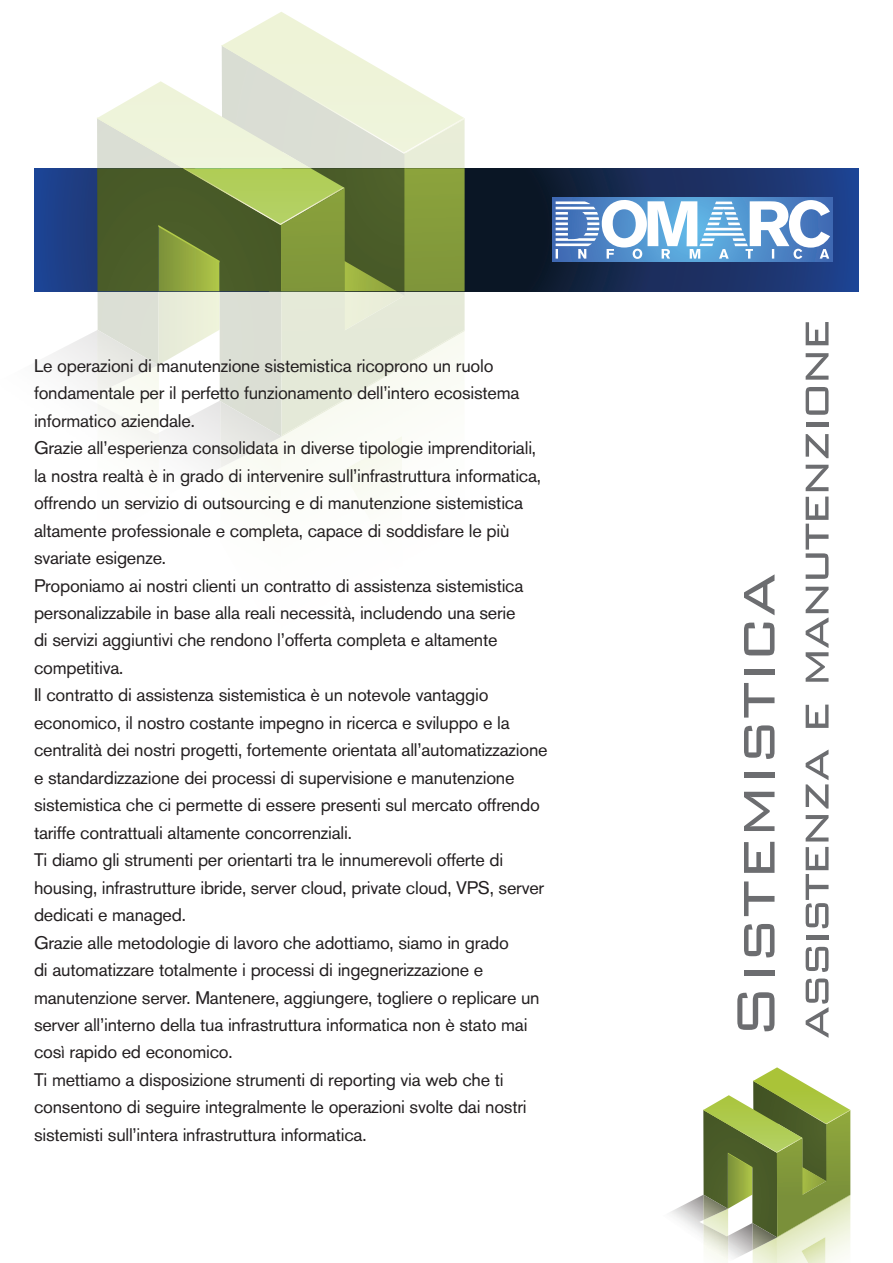
<style>
.page{position:relative;width:893px;height:1263px;background:#fff}
.page>*{position:absolute;margin:0;border:0;box-sizing:border-box;transform-origin:0 0}
.t1{font:300 72px "Bank Gothic";color:#6c6d70}
.t2{font:300 54px "Bank Gothic";letter-spacing:-.05em;color:#6c6d70}
.t3{font:18px/27.5px "AK11";color:#231f20}
</style>
<div class="page">
<div style="left:220px;top:365px;width:61px;height:36px;background:#dbded4"></div>
<img style="left:281px;top:437px;width:1px;height:105px">
<img style="left:282px;top:365px;width:183px;height:72px">
<img style="left:220px;top:401px;width:61px;height:67px">
<img style="left:97px;top:459px;width:62px;height:33px">
<svg style="left:34px;top:168px;width:825px;height:123px"></svg>
<svg style="left:96px;top:12px;width:369px;height:353px"></svg>
<img style="left:670px;top:1195px;width:33px;height:24px">
<svg style="left:703px;top:1067px;width:147px;height:196px"></svg>
<img style="left:680px;top:1219px;width:50px;height:42px">
<img style="left:703px;top:1246px;width:25px;height:14px">
<svg style="left:553px;top:198px;width:280px;height:64px"></svg>
<svg style="left:556px;top:200px;width:274px;height:59px"></svg>
<p class="t3" style="left:34px;top:352px;width:487px">Le operazioni di manutenzione sistemistica ricoprono un ruolo fondamentale per il perfetto funzionamento dell’intero ecosistema informatico aziendale.</p>
<p class="t3" style="left:34px;top:434px;width:508px">Grazie all’esperienza consolidata in diverse tipologie imprenditoriali, la nostra realtà è in grado di intervenire sull’infrastruttura informatica, offrendo un servizio di outsourcing e di manutenzione sistemistica altamente professionale e completa, capace di soddisfare le più svariate esigenze.</p>
<p class="t3" style="left:34px;top:572px;width:491px">Proponiamo ai nostri clienti un contratto di assistenza sistemistica personalizzabile in base alla reali necessità, includendo una serie di servizi aggiuntivi che rendono l’offerta completa e altamente competitiva.</p>
<p class="t3" style="left:34px;top:682px;width:515px">Il contratto di assistenza sistemistica è un notevole vantaggio economico, il nostro costante impegno in ricerca e sviluppo e la centralità dei nostri progetti, fortemente orientata all’automatizzazione e standardizzazione dei processi di supervisione e manutenzione sistemistica che ci permette di essere presenti sul mercato offrendo tariffe contrattuali altamente concorrenziali.</p>
<p class="t3" style="left:34px;top:846px;width:511px">Ti diamo gli strumenti per orientarti tra le innumerevoli offerte di housing, infrastrutture ibride, server cloud, private cloud, VPS, server dedicati e managed.</p>
<p class="t3" style="left:34px;top:929px;width:507px">Grazie alle metodologie di lavoro che adottiamo, siamo in grado<br>di automatizzare totalmente i processi di ingegnerizzazione e manutenzione server. Mantenere, aggiungere, togliere o replicare un server all’interno della tua infrastruttura informatica non è stato mai così rapido ed economico.</p>
<p class="t3" style="left:34px;top:1066px;width:494px">Ti mettiamo a disposizione strumenti di reporting via web che ti consentono di seguire integralmente le operazioni svolte dai nostri sistemisti sull’intera infrastruttura informatica.</p>
<p class="t1" style="left:718px;top:1039px;width:469px;rotate:-90deg">Sistemistica</p>
<p class="t2" style="left:786px;top:1039px;width:722px;rotate:-90deg">assistenza e manutenzione</p>
</div>
